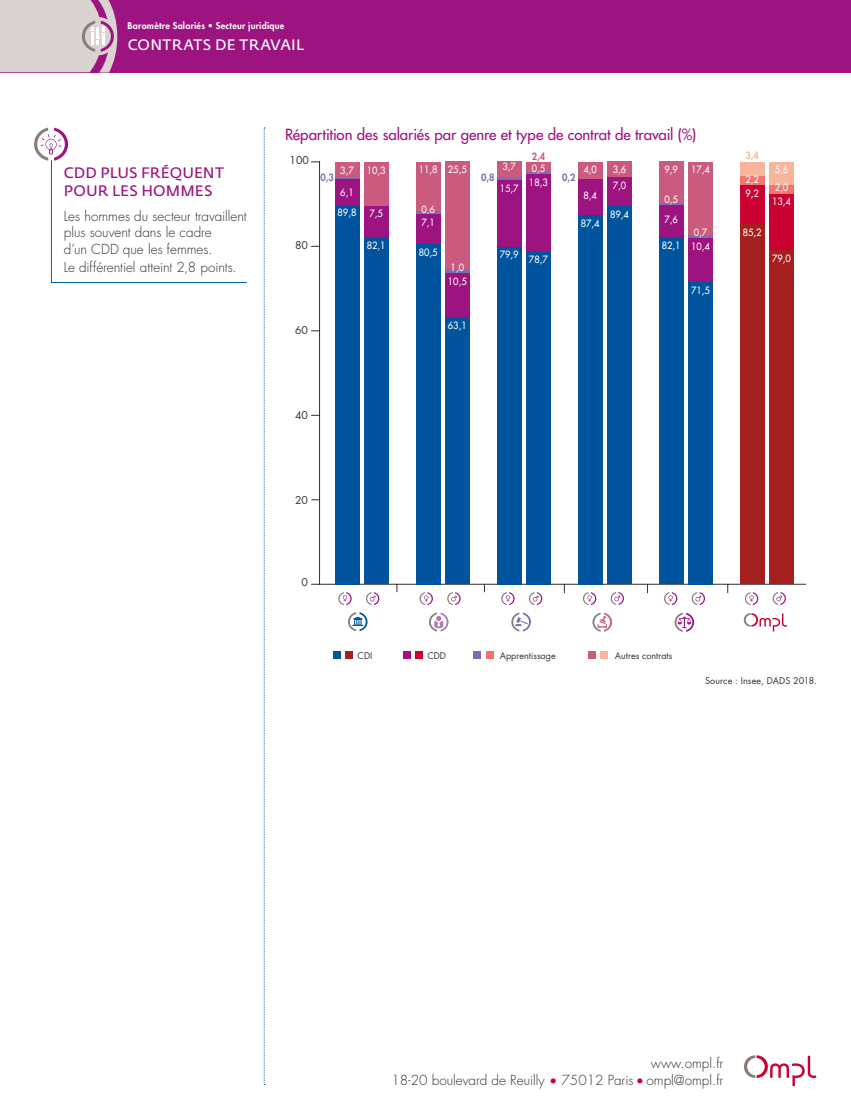
<style>
.page{position:relative;width:851px;height:1106px;background:#fff}
.page>*{position:absolute;margin:0;border:0;box-sizing:border-box;transform-origin:0 0}
.t1{font:500 15px "Futura Std";color:#9d1380}
.t2{font:15px/18px "Fedra Sans Std";letter-spacing:.01em;color:#9d1380}
.t3{font:15px "Fedra Sans Std";letter-spacing:.025em;color:#fff}
.t4{font:300 13.5px/16.5px "Futura Std";color:#352f2d}
.t5{font:10.5px "Futura Std";color:#352f2d}
.t6{font:500 9.75px "Futura Std";color:#fff;scale:.95 1}
.t7{font:800 9.75px "Futura Std";color:#7c6db0;scale:.95 1}
.t8{font:800 9.75px "Futura Std";color:#f7b59c;scale:.95 1}
.t9{font:800 9.75px "Futura Std";color:#cb5b7e;scale:.95 1}
.t10{font:9px "Futura Std";color:#352f2d}
.t11{font:800 9px "Futura Std";letter-spacing:.025em;color:#fff}
.s1{color:#cb0132}
</style>
<div class="page">
<div style="left:0;top:0;width:850px;height:72px;background:#9d1380"></div>
<svg style="left:264px;top:128px;width:1px;height:957px"></svg>
<svg style="left:34px;top:128px;width:213px;height:155px"></svg>
<svg style="left:744px;top:1055px;width:72px;height:31px"></svg>
<svg style="left:0;top:0;width:117px;height:73px;background:#d4c3ca"></svg>
<hr style="left:319px;top:584px;width:486px;height:1px;background:#352f2d">
<hr style="left:319px;top:162px;width:1px;height:422px;background:#352f2d">
<div style="left:335px;top:162px;width:24px;height:16px;background:#cb5b7e"></div>
<div style="left:416px;top:162px;width:24px;height:50px;background:#cb5b7e"></div>
<div style="left:497px;top:161px;width:24px;height:16px;background:#cb5b7e"></div>
<div style="left:578px;top:162px;width:24px;height:17px;background:#cb5b7e"></div>
<div style="left:659px;top:161px;width:24px;height:42px;background:#cb5b7e"></div>
<div style="left:740px;top:162px;width:24px;height:14px;background:#f7b59c"></div>
<svg style="left:335px;top:178px;width:24px;height:1px"></svg>
<hr style="left:416px;top:212px;width:24px;height:2px;background:#7c6db0">
<hr style="left:497px;top:177px;width:24px;height:3px;background:#7c6db0">
<svg style="left:578px;top:179px;width:24px;height:1px"></svg>
<hr style="left:659px;top:203px;width:24px;height:2px;background:#7c6db0">
<div style="left:740px;top:176px;width:24px;height:9px;background:#ee766d"></div>
<div style="left:335px;top:179px;width:24px;height:26px;background:#9d1380"></div>
<div style="left:416px;top:214px;width:24px;height:30px;background:#9d1380"></div>
<div style="left:497px;top:180px;width:24px;height:67px;background:#9d1380"></div>
<div style="left:578px;top:180px;width:24px;height:35px;background:#9d1380"></div>
<div style="left:659px;top:205px;width:24px;height:32px;background:#9d1380"></div>
<div style="left:740px;top:185px;width:24px;height:39px;background:#cb0132"></div>
<div style="left:335px;top:205px;width:24px;height:379px;background:#00549d"></div>
<div style="left:416px;top:244px;width:24px;height:340px;background:#00549d"></div>
<div style="left:497px;top:247px;width:24px;height:337px;background:#00549d"></div>
<div style="left:578px;top:215px;width:24px;height:369px;background:#00549d"></div>
<div style="left:659px;top:237px;width:24px;height:347px;background:#00549d"></div>
<div style="left:740px;top:224px;width:24px;height:360px;background:#a4201e"></div>
<div style="left:364px;top:162px;width:24px;height:44px;background:#cb5b7e"></div>
<div style="left:445px;top:161px;width:24px;height:108px;background:#cb5b7e"></div>
<div style="left:526px;top:162px;width:24px;height:10px;background:#cb5b7e"></div>
<div style="left:607px;top:162px;width:24px;height:15px;background:#cb5b7e"></div>
<div style="left:688px;top:162px;width:24px;height:73px;background:#cb5b7e"></div>
<div style="left:769px;top:162px;width:24px;height:23px;background:#f7b59c"></div>
<hr style="left:445px;top:269px;width:24px;height:4px;background:#7c6db0">
<hr style="left:526px;top:172px;width:24px;height:2px;background:#7c6db0">
<hr style="left:688px;top:235px;width:24px;height:3px;background:#7c6db0">
<div style="left:769px;top:185px;width:24px;height:9px;background:#ee766d"></div>
<div style="left:364px;top:206px;width:24px;height:31px;background:#9d1380"></div>
<div style="left:445px;top:273px;width:24px;height:45px;background:#9d1380"></div>
<div style="left:526px;top:174px;width:24px;height:78px;background:#9d1380"></div>
<div style="left:607px;top:177px;width:24px;height:30px;background:#9d1380"></div>
<div style="left:688px;top:238px;width:24px;height:44px;background:#9d1380"></div>
<div style="left:769px;top:194px;width:24px;height:56px;background:#cb0132"></div>
<div style="left:364px;top:237px;width:24px;height:347px;background:#00549d"></div>
<div style="left:445px;top:318px;width:24px;height:266px;background:#00549d"></div>
<div style="left:526px;top:252px;width:24px;height:332px;background:#00549d"></div>
<div style="left:607px;top:207px;width:24px;height:377px;background:#00549d"></div>
<div style="left:688px;top:282px;width:24px;height:302px;background:#00549d"></div>
<div style="left:769px;top:250px;width:24px;height:334px;background:#a4201e"></div>
<svg style="left:743px;top:613px;width:44px;height:18px"></svg>
<svg style="left:338px;top:592px;width:13px;height:13px"></svg>
<svg style="left:366px;top:592px;width:13px;height:13px"></svg>
<svg style="left:419px;top:592px;width:14px;height:13px"></svg>
<svg style="left:447px;top:592px;width:13px;height:13px"></svg>
<svg style="left:501px;top:592px;width:13px;height:13px"></svg>
<svg style="left:529px;top:592px;width:13px;height:13px"></svg>
<svg style="left:583px;top:592px;width:13px;height:13px"></svg>
<svg style="left:610px;top:592px;width:14px;height:13px"></svg>
<svg style="left:664px;top:592px;width:13px;height:13px"></svg>
<svg style="left:691px;top:592px;width:14px;height:13px"></svg>
<svg style="left:744px;top:592px;width:14px;height:13px"></svg>
<svg style="left:772px;top:592px;width:13px;height:13px"></svg>
<svg style="left:348px;top:612px;width:19px;height:19px"></svg>
<svg style="left:429px;top:612px;width:19px;height:19px"></svg>
<svg style="left:511px;top:612px;width:20px;height:19px"></svg>
<svg style="left:592px;top:612px;width:20px;height:19px"></svg>
<svg style="left:674px;top:613px;width:20px;height:19px"></svg>
<div style="left:588px;top:651px;width:7px;height:7px;background:#cb5b7e"></div>
<div style="left:473px;top:651px;width:7px;height:8px;background:#7c6db0"></div>
<div style="left:403px;top:651px;width:7px;height:8px;background:#9d1380"></div>
<div style="left:334px;top:651px;width:7px;height:8px;background:#00549d"></div>
<div style="left:600px;top:651px;width:7px;height:8px;background:#f7b59c"></div>
<div style="left:486px;top:651px;width:7px;height:8px;background:#ee766d"></div>
<div style="left:415px;top:651px;width:7px;height:8px;background:#cb0132"></div>
<div style="left:346px;top:651px;width:7px;height:8px;background:#a4201e"></div>
<p class="t11" style="left:128px;top:20px;width:158px">Baromètre Salariés • Secteur juridique</p>
<p class="t3" style="left:128px;top:35px;width:178px">CONTRATS DE TRAVAIL</p>
<p class="t2" style="left:64px;top:163px;width:161px">CDD PLUS FRÉQUENT<br>POUR LES HOMMES</p>
<p class="t4" style="left:64px;top:208px;width:184px">Les hommes du secteur travaillent plus souvent dans le cadre<br>d’un CDD que les femmes.</p>
<p class="t4" style="left:64px;top:259px;width:174px">Le différentiel atteint 2,8 points.</p>
<p class="t1" style="left:285px;top:125px;width:412px">Répartition des salariés par genre et type de contrat de travail (%)</p>
<p class="t5" style="left:289px;top:154px;width:21px">100</p>
<p class="t8" style="left:745px;top:149px;width:16px">3,4</p>
<p class="t9" style="left:531px;top:150px;width:16px">2,4</p>
<p class="t6" style="left:340px;top:164px;width:16px">3,7</p>
<p class="t6" style="left:418px;top:164px;width:21px">11,8</p>
<p class="t6" style="left:502px;top:161px;width:16px">3,7</p>
<p class="t6" style="left:583px;top:164px;width:16px">4,0</p>
<p class="t6" style="left:664px;top:163px;width:16px">9,9</p>
<p class="t6" style="left:531px;top:162px;width:16px">0,5</p>
<p class="t6" style="left:367px;top:164px;width:21px">10,3</p>
<p class="t6" style="left:448px;top:163px;width:21px">25,5</p>
<p class="t6" style="left:612px;top:164px;width:16px">3,6</p>
<p class="t6" style="left:691px;top:164px;width:21px">17,4</p>
<p class="t6" style="left:774px;top:164px;width:16px">5,6</p>
<p class="t7" style="left:481px;top:171px;width:16px">0,8</p>
<p class="t7" style="left:562px;top:171px;width:16px">0,2</p>
<p class="t7" style="left:320px;top:171px;width:16px">0,3</p>
<p class="t6" style="left:745px;top:174px;width:16px">2,2</p>
<p class="t6" style="left:529px;top:176px;width:21px">18,3</p>
<p class="t6" style="left:612px;top:179px;width:16px">7,0</p>
<p class="t6" style="left:774px;top:181px;width:16px">2,0</p>
<p class="t6" style="left:499px;top:182px;width:21px">15,7</p>
<p class="t6" style="left:340px;top:186px;width:16px">6,1</p>
<p class="t6" style="left:745px;top:187px;width:16px">9,2</p>
<p class="t6" style="left:583px;top:189px;width:16px">8,4</p>
<p class="t6" style="left:664px;top:193px;width:16px">0,5</p>
<p class="t6" style="left:772px;top:196px;width:21px">13,4</p>
<p class="t6" style="left:421px;top:203px;width:16px">0,6</p>
<p class="t6" style="left:337px;top:207px;width:21px">89,8</p>
<p class="t6" style="left:369px;top:207px;width:16px">7,5</p>
<p class="t6" style="left:610px;top:208px;width:21px">89,4</p>
<p class="t6" style="left:664px;top:213px;width:16px">7,6</p>
<p class="t6" style="left:421px;top:216px;width:16px">7,1</p>
<p class="t6" style="left:580px;top:217px;width:21px">87,4</p>
<p class="t6" style="left:742px;top:226px;width:21px">85,2</p>
<p class="t6" style="left:693px;top:227px;width:16px">0,7</p>
<p class="t5" style="left:295px;top:239px;width:14px">80</p>
<p class="t6" style="left:367px;top:239px;width:21px">82,1</p>
<p class="t6" style="left:418px;top:246px;width:21px">80,5</p>
<p class="t6" style="left:499px;top:248px;width:21px">79,9</p>
<p class="t6" style="left:450px;top:261px;width:16px">1,0</p>
<p class="t6" style="left:529px;top:253px;width:21px">78,7</p>
<p class="t6" style="left:661px;top:239px;width:21px">82,1</p>
<p class="t6" style="left:691px;top:240px;width:21px">10,4</p>
<p class="t6" style="left:772px;top:252px;width:21px">79,0</p>
<p class="t6" style="left:448px;top:275px;width:21px">10,5</p>
<p class="t6" style="left:691px;top:284px;width:21px">71,5</p>
<p class="t5" style="left:295px;top:324px;width:14px">60</p>
<p class="t6" style="left:448px;top:319px;width:21px">63,1</p>
<p class="t5" style="left:295px;top:408px;width:14px">40</p>
<p class="t5" style="left:295px;top:493px;width:14px">20</p>
<p class="t5" style="left:301px;top:575px;width:8px">0</p>
<p class="t10" style="left:357px;top:650px;width:16px">CDI</p>
<p class="t10" style="left:427px;top:650px;width:20px">CDD</p>
<p class="t10" style="left:499px;top:650px;width:57px">Apprentissage</p>
<p class="t10" style="left:615px;top:650px;width:59px">Autres contrats</p>
<p class="t10" style="left:705px;top:674px;width:113px">Source : Insee, DADS 2018.</p>
<p class="t4" style="left:391px;top:1055px;width:333px;text-align:right">www.ompl.fr<br>18-20 boulevard de Reuilly <span class="s1">•</span> 75012 Paris <span class="s1">•</span> ompl@ompl.fr</p>
</div>
